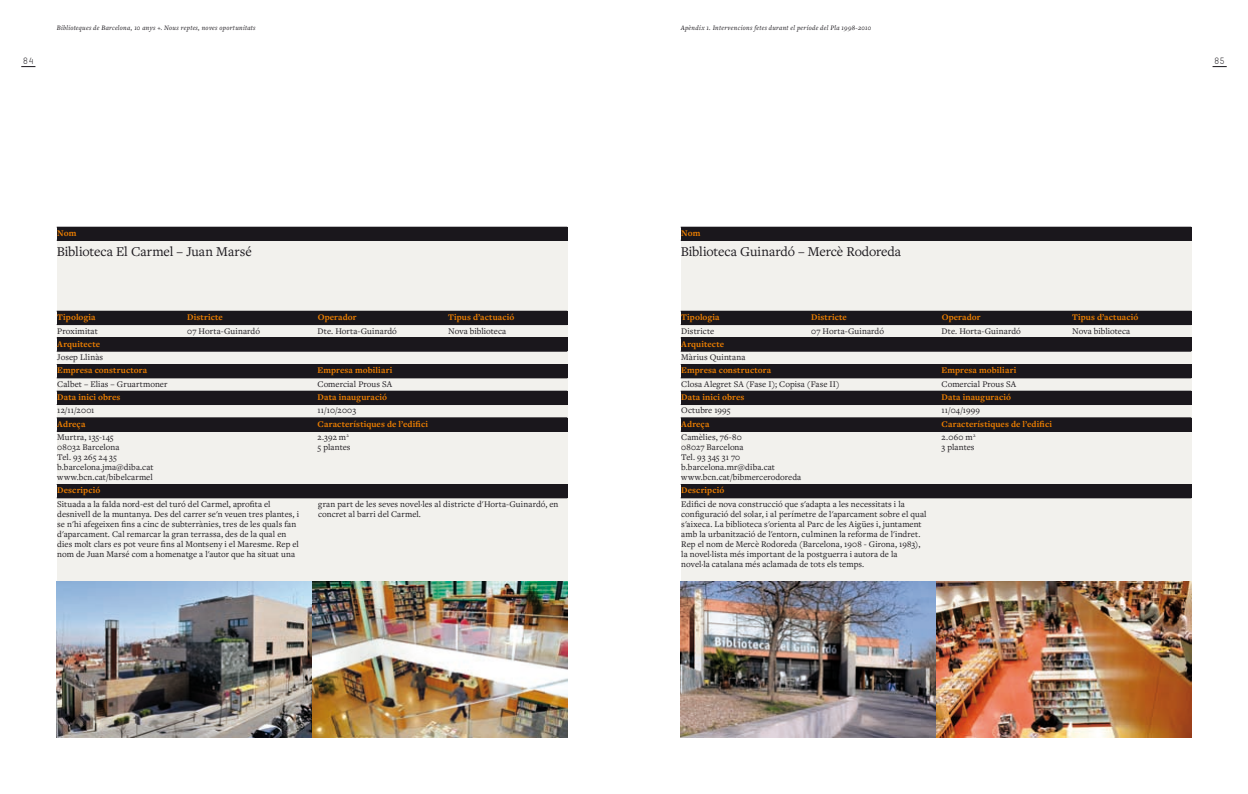
<style>
.page{position:relative;width:1248px;height:794px;background:#fff}
.page>*{position:absolute;margin:0;border:0;box-sizing:border-box;transform-origin:0 0}
.t1{font:14px "Freight Text Pro";letter-spacing:-.005em;color:#1a171c}
.t2{font:9px/10px "Freight Text Pro";letter-spacing:.005em;color:#1a171c}
.t3{font:700 9px "Freight Text Pro";letter-spacing:.015em;color:#ee7f00}
.t4{font:9px "TSTAR Mono Round";color:#1a171c}
.t5{font:italic 7px "Freight Text Pro";letter-spacing:.04em;color:#1a171c}
</style>
<div class="page">
<svg style="left:21px;top:66px;width:14px;height:1px"></svg>
<svg style="left:1212px;top:66px;width:14px;height:1px"></svg>
<div style="left:57px;top:227px;width:510px;height:510px;background:#f2f1ed"></div>
<div style="left:57px;top:227px;width:510px;height:13px;background:#1a171c"></div>
<div style="left:57px;top:311px;width:510px;height:13px;background:#1a171c"></div>
<div style="left:57px;top:338px;width:510px;height:13px;background:#1a171c"></div>
<div style="left:57px;top:364px;width:510px;height:14px;background:#1a171c"></div>
<div style="left:57px;top:391px;width:510px;height:13px;background:#1a171c"></div>
<div style="left:57px;top:418px;width:510px;height:13px;background:#1a171c"></div>
<div style="left:57px;top:484px;width:510px;height:14px;background:#1a171c"></div>
<hr style="left:57px;top:240px;width:510px;height:1px;background:#1a171c">
<hr style="left:57px;top:324px;width:510px;height:1px;background:#1a171c">
<hr style="left:57px;top:351px;width:510px;height:1px;background:#1a171c">
<hr style="left:57px;top:378px;width:510px;height:1px;background:#1a171c">
<hr style="left:57px;top:404px;width:510px;height:1px;background:#1a171c">
<hr style="left:57px;top:431px;width:510px;height:1px;background:#1a171c">
<img style="left:57px;top:581px;width:254px;height:156px">
<img style="left:313px;top:581px;width:254px;height:156px">
<div style="left:680px;top:227px;width:511px;height:510px;background:#f2f1ed"></div>
<div style="left:680px;top:227px;width:511px;height:13px;background:#1a171c"></div>
<div style="left:680px;top:311px;width:511px;height:13px;background:#1a171c"></div>
<div style="left:680px;top:338px;width:511px;height:13px;background:#1a171c"></div>
<div style="left:680px;top:364px;width:511px;height:14px;background:#1a171c"></div>
<div style="left:680px;top:391px;width:511px;height:13px;background:#1a171c"></div>
<div style="left:680px;top:418px;width:511px;height:13px;background:#1a171c"></div>
<div style="left:680px;top:484px;width:511px;height:14px;background:#1a171c"></div>
<hr style="left:680px;top:240px;width:511px;height:1px;background:#1a171c">
<hr style="left:680px;top:324px;width:511px;height:1px;background:#1a171c">
<hr style="left:680px;top:351px;width:511px;height:1px;background:#1a171c">
<hr style="left:680px;top:378px;width:511px;height:1px;background:#1a171c">
<hr style="left:680px;top:404px;width:511px;height:1px;background:#1a171c">
<hr style="left:680px;top:431px;width:511px;height:1px;background:#1a171c">
<img style="left:680px;top:581px;width:511px;height:156px">
<p class="t5" style="left:57px;top:23px;width:200px">Biblioteques de Barcelona, 10 anys +. Nous reptes, noves oportunitats</p>
<p class="t5" style="left:680px;top:23px;width:192px">Apèndix 1. Intervencions fetes durant el període del Pla 1998-2010</p>
<p class="t4" style="left:23px;top:55px;width:12px">84</p>
<p class="t4" style="left:1213px;top:55px;width:12px">85</p>
<p class="t3" style="left:57px;top:227px;width:21px">Nom</p>
<h1 class="t1" style="left:57px;top:242px;width:196px">Biblioteca El Carmel – Juan Marsé</h1>
<p class="t3" style="left:57px;top:311px;width:40px">Tipologia</p>
<p class="t3" style="left:187px;top:311px;width:37px">Districte</p>
<p class="t3" style="left:317px;top:311px;width:40px">Operador</p>
<p class="t3" style="left:448px;top:311px;width:68px">Tipus d’actuació</p>
<p class="t2" style="left:57px;top:325px;width:42px">Proximitat</p>
<p class="t2" style="left:187px;top:325px;width:74px">07 Horta-Guinardó</p>
<p class="t2" style="left:317px;top:325px;width:81px">Dte. Horta-Guinardó</p>
<p class="t2" style="left:448px;top:325px;width:60px">Nova biblioteca</p>
<p class="t3" style="left:57px;top:338px;width:44px">Arquitecte</p>
<p class="t2" style="left:57px;top:352px;width:47px">Josep Llinàs</p>
<p class="t3" style="left:57px;top:364px;width:91px">Empresa constructora</p>
<p class="t3" style="left:317px;top:364px;width:76px">Empresa mobiliari</p>
<p class="t2" style="left:57px;top:378px;width:112px">Calbet – Elias – Gruartmoner</p>
<p class="t2" style="left:317px;top:378px;width:76px">Comercial Prous SA</p>
<p class="t3" style="left:57px;top:391px;width:65px">Data inici obres</p>
<p class="t3" style="left:317px;top:391px;width:71px">Data inauguració</p>
<p class="t2" style="left:57px;top:405px;width:39px">12/11/2001</p>
<p class="t2" style="left:317px;top:405px;width:40px">11/10/2003</p>
<p class="t3" style="left:57px;top:418px;width:30px">Adreça</p>
<p class="t3" style="left:317px;top:418px;width:112px">Característiques de l’edifici</p>
<p class="t2" style="left:57px;top:432px;width:58px">Murtra, 135-145</p>
<p class="t2" style="left:317px;top:432px;width:33px">2.392 m<sup>2</sup></p>
<p class="t2" style="left:57px;top:442px;width:64px">08032 Barcelona</p>
<p class="t2" style="left:317px;top:442px;width:34px">5 plantes</p>
<p class="t2" style="left:57px;top:452px;width:98px">Tel. 93 265 24 35 b.barcelona.jma@diba.cat www.bcn.cat/bibelcarmel</p>
<p class="t3" style="left:57px;top:484px;width:45px">Descripció</p>
<p class="t2" style="left:57px;top:498px;width:243px">Situada a la falda nord-est del turó del Carmel, aprofita el desnivell de la muntanya. Des del carrer se'n veuen tres plantes, i se n'hi afegeixen fins a cinc de subterrànies, tres de les quals fan d'aparcament. Cal remarcar la gran terrassa, des de la qual en dies molt clars es pot veure fins al Montseny i el Maresme. Rep el nom de Juan Marsé com a homenatge a l'autor que ha situat una</p>
<p class="t2" style="left:318px;top:498px;width:242px">gran part de les seves novel·les al districte d'Horta-Guinardó, en concret al barri del Carmel.</p>
<p class="t3" style="left:681px;top:227px;width:21px">Nom</p>
<h1 class="t1" style="left:680px;top:242px;width:222px">Biblioteca Guinardó – Mercè Rodoreda</h1>
<p class="t3" style="left:681px;top:311px;width:40px">Tipologia</p>
<p class="t3" style="left:811px;top:311px;width:37px">Districte</p>
<p class="t3" style="left:941px;top:311px;width:40px">Operador</p>
<p class="t3" style="left:1071px;top:311px;width:68px">Tipus d’actuació</p>
<p class="t2" style="left:681px;top:325px;width:34px">Districte</p>
<p class="t2" style="left:811px;top:325px;width:74px">07 Horta-Guinardó</p>
<p class="t2" style="left:941px;top:325px;width:81px">Dte. Horta-Guinardó</p>
<p class="t2" style="left:1071px;top:325px;width:60px">Nova biblioteca</p>
<p class="t3" style="left:681px;top:338px;width:44px">Arquitecte</p>
<p class="t2" style="left:681px;top:352px;width:66px">Màrius Quintana</p>
<p class="t3" style="left:681px;top:364px;width:91px">Empresa constructora</p>
<p class="t3" style="left:941px;top:364px;width:76px">Empresa mobiliari</p>
<p class="t2" style="left:681px;top:378px;width:160px">Closa Alegret SA (Fase I); Copisa (Fase II)</p>
<p class="t2" style="left:941px;top:378px;width:76px">Comercial Prous SA</p>
<p class="t3" style="left:681px;top:391px;width:65px">Data inici obres</p>
<p class="t3" style="left:941px;top:391px;width:71px">Data inauguració</p>
<p class="t2" style="left:681px;top:405px;width:51px">Octubre 1995</p>
<p class="t2" style="left:941px;top:405px;width:40px">11/04/1999</p>
<p class="t3" style="left:681px;top:418px;width:30px">Adreça</p>
<p class="t3" style="left:941px;top:418px;width:112px">Característiques de l’edifici</p>
<p class="t2" style="left:681px;top:432px;width:62px">Camèlies, 76-80</p>
<p class="t2" style="left:941px;top:432px;width:35px">2.060 m<sup>2</sup></p>
<p class="t2" style="left:681px;top:442px;width:64px">08027 Barcelona</p>
<p class="t2" style="left:941px;top:442px;width:34px">3 plantes</p>
<p class="t2" style="left:681px;top:452px;width:121px">Tel. 93 345 31 70 b.barcelona.mr@diba.cat www.bcn.cat/bibmercerodoreda</p>
<p class="t3" style="left:681px;top:484px;width:45px">Descripció</p>
<p class="t2" style="left:681px;top:498px;width:247px">Edifici de nova construcció que s'adapta a les necessitats i la configuració del solar, i al perímetre de l'aparcament sobre el qual s'aixeca. La biblioteca s'orienta al Parc de les Aigües i, juntament amb la urbanització de l'entorn, culminen la reforma de l'indret.<br>Rep el nom de Mercè Rodoreda (Barcelona, 1908 - Girona, 1983), la novel·lista més important de la postguerra i autora de la novel·la catalana més aclamada de tots els temps.</p>
</div>
